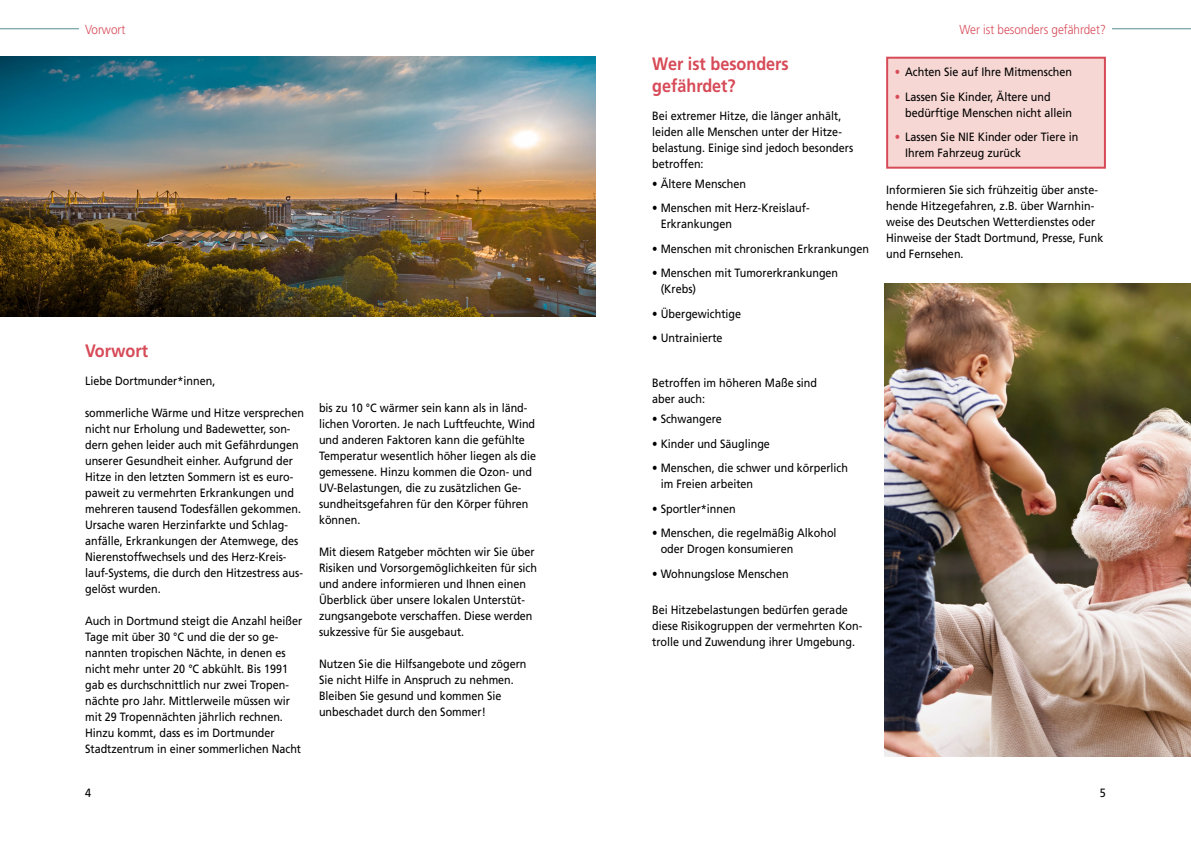
<style>
.page{position:relative;width:1191px;height:842px;background:#fff}
.page>*{position:absolute;margin:0;border:0;box-sizing:border-box;transform-origin:0 0}
.t1{font:700 18px/22px "Frutiger LT Pro";color:#d74a57;scale:.9 1}
.t2{font:300 13px "Frutiger LT Pro";color:#d74a57;scale:.9 1}
.t3{font:12px/16px "Frutiger LT Pro";color:#000;scale:.9 1}
.s1{font-weight:300}
.s2{color:#d74a57}
</style>
<div class="page">
<hr style="left:0;top:28px;width:79px;height:1px;background:#588e8e">
<hr style="left:1112px;top:28px;width:79px;height:1px;background:#588e8e">
<div style="left:886px;top:57px;width:220px;height:112px;background:#f6d7d3;border:2px solid #d74a57"></div>
<img style="left:884px;top:283px;width:307px;height:474px">
<img style="left:0;top:57px;width:595px;height:259px">
<p class="t2" style="left:85px;top:22px;width:46px">Vorwort</p>
<h1 class="t1" style="left:85px;top:340px;width:72px">Vorwort</h1>
<p class="t3" style="left:85px;top:372px;width:146px">Liebe Dortmunder*innen,</p>
<p class="t3" style="left:85px;top:404px;width:245px">sommerliche Wärme und Hitze versprechen nicht nur Erholung und Badewetter, son&shy;dern gehen leider auch mit Gefährdungen unserer Gesundheit einher. Aufgrund der Hitze in den letzten Sommern ist es euro&shy;paweit zu vermehrten Erkrankungen und mehreren tausend Todesfällen gekommen.<br>Ursache waren Herzinfarkte und Schlag&shy;anfälle, Erkrankungen der Atemwege, des Nierenstoffwechsels und des Herz-Kreis&shy;lauf-Systems, die durch den Hitzestress aus&shy;gelöst wurden.</p>
<p class="t3" style="left:85px;top:612px;width:243px">Auch in Dortmund steigt die Anzahl heißer Tage mit über 30 °C und die der so ge&shy;nannten tropischen Nächte, in denen es nicht mehr unter 20 °C abkühlt. Bis 1991 gab es durchschnittlich nur zwei Tropen&shy;nächte pro Jahr. Mittlerweile müssen wir mit 29 Tropennächten jährlich rechnen.<br>Hinzu kommt, dass es im Dortmunder Stadtzentrum in einer sommerlichen Nacht</p>
<p class="t3" style="left:319px;top:400px;width:243px">bis zu 10 °C wärmer sein kann als in länd&shy;lichen Vororten. Je nach Luftfeuchte, Wind und anderen Faktoren kann die gefühlte Temperatur wesentlich höher liegen als die gemessene. Hinzu kommen die Ozon- und UV-Belastungen, die zu zusätzlichen Ge&shy;sundheitsgefahren für den Körper führen können.</p>
<p class="t3" style="left:319px;top:544px;width:244px">Mit diesem Ratgeber möchten wir Sie über Risiken und Vorsorgemöglichkeiten für sich und andere informieren und Ihnen einen Überblick über unsere lokalen Unterstüt&shy;zungsangebote verschaffen. Diese werden sukzessive für Sie ausgebaut.</p>
<p class="t3" style="left:319px;top:656px;width:232px">Nutzen Sie die Hilfsangebote und zögern Sie nicht Hilfe in Anspruch zu nehmen.<br>Bleiben Sie gesund und kommen Sie unbeschadet durch den Sommer!</p>
<h1 class="t1" style="left:652px;top:53px;width:153px">Wer ist besonders gefährdet?</h1>
<p class="t3" style="left:652px;top:107px;width:225px">Bei extremer Hitze, die länger anhält, leiden alle Menschen unter der Hitze&shy;belastung. Einige sind jedoch besonders betroffen:</p>
<p class="t3" style="left:652px;top:176px;width:106px"><span class="s1">•</span> Ältere Menschen</p>
<p class="t3" style="left:660px;top:200px;width:167px;text-indent:-9px">• Menschen mit Herz-Kreislauf-<br>Erkrankungen</p>
<p class="t3" style="left:652px;top:241px;width:242px">• Menschen mit chronischen Erkrankungen</p>
<p class="t3" style="left:660px;top:265px;width:199px;text-indent:-8px">• Menschen mit Tumorerkrankungen (Krebs)</p>
<p class="t3" style="left:652px;top:306px;width:100px">• Übergewichtige</p>
<p class="t3" style="left:652px;top:330px;width:80px">• Untrainierte</p>
<p class="t3" style="left:652px;top:375px;width:185px">Betroffen im höheren Maße sind aber auch:</p>
<p class="t3" style="left:652px;top:411px;width:79px">• Schwangere</p>
<p class="t3" style="left:652px;top:436px;width:132px">• Kinder und Säuglinge</p>
<p class="t3" style="left:660px;top:460px;width:210px;text-indent:-9px">• Menschen, die schwer und körperlich im Freien arbeiten</p>
<p class="t3" style="left:652px;top:501px;width:94px">• Sportler*innen</p>
<p class="t3" style="left:660px;top:525px;width:197px;text-indent:-8px">• Menschen, die regelmäßig Alkohol oder Drogen konsumieren</p>
<p class="t3" style="left:652px;top:566px;width:153px">• Wohnungslose Menschen</p>
<p class="t3" style="left:652px;top:602px;width:235px">Bei Hitzebelastungen bedürfen gerade diese Risikogruppen der vermehrten Kon&shy;trolle und Zuwendung ihrer Umgebung.</p>
<p class="t2" style="left:959px;top:22px;width:164px">Wer ist besonders gefährdet?</p>
<p class="t3" style="left:894px;top:64px;width:199px"><span class="s2">•</span> Achten Sie auf Ihre Mitmenschen</p>
<p class="t3" style="left:905px;top:89px;width:187px;text-indent:-10px"><span class="s2">•</span> Lassen Sie Kinder, Ältere und bedürftige Menschen nicht allein</p>
<p class="t3" style="left:905px;top:129px;width:194px;text-indent:-10px"><span class="s2">•</span> Lassen Sie NIE Kinder oder Tiere in<br>Ihrem Fahrzeug zurück</p>
<p class="t3" style="left:886px;top:181px;width:243px">Informieren Sie sich frühzeitig über anste&shy;hende Hitzegefahren, z.B. über Warnhin&shy;weise des Deutschen Wetterdienstes oder Hinweise der Stadt Dortmund, Presse, Funk und Fernsehen.</p>
<p class="t3" style="left:85px;top:785px;width:8px">4</p>
<p class="t3" style="left:1100px;top:785px;width:8px">5</p>
</div>
